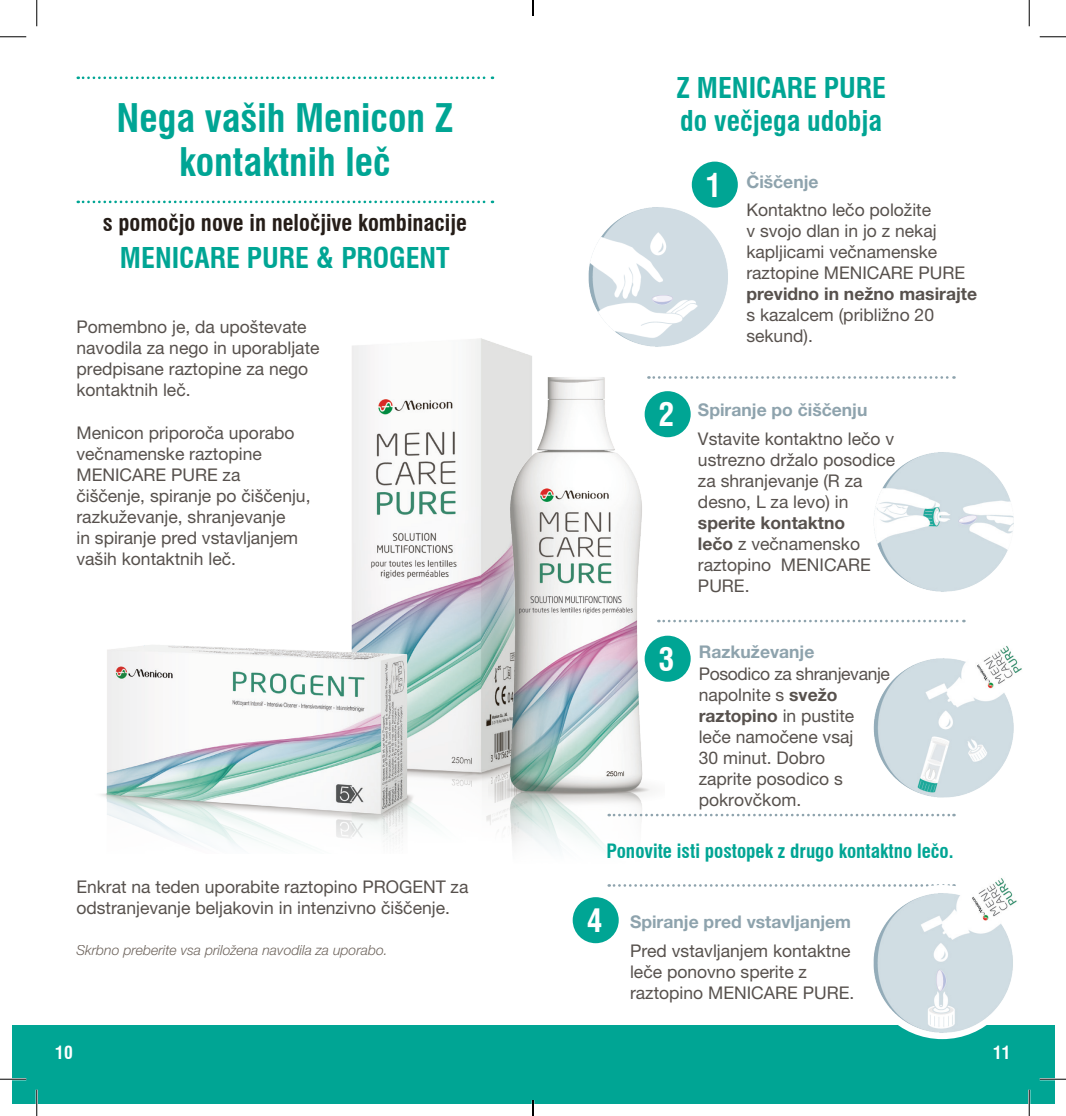
<style>
.page{position:relative;width:1066px;height:1116px;background:#fff}
.page>*{position:absolute;margin:0;border:0;box-sizing:border-box;transform-origin:0 0}
.Titre_C22{font:700 condensed 38.5px/43.8px "Swiss 721 BT";color:#00a594;text-align:center}
.t1{font:700 condensed 31.5px "Swiss 721 BT";color:#fff}
.t2{font:700 condensed 28px "Swiss 721 BT";color:#00a594}
.t3{font:700 condensed 22.75px "Swiss 721 BT";color:#251d18}
.C11_swiss_bold_conde{font:700 condensed 19.25px "Swiss 721 BT";color:#00a594}
.Body_C10_roman{font:17.5px/21px "Helvetica Neue LT Pro";color:#57514d}
.t4{font:700 17.5px "Helvetica Neue LT Pro";color:#8ea3ad}
.t5{font:700 condensed 17.5px "Swiss 721 BT";color:#fff}
.t6{font:italic 300 14px "Helvetica Neue LT Pro";color:#2f2116}
.s1{font-weight:700}
</style>
<div class="page">
<div style="left:12px;top:1025px;width:1042px;height:78px;background:#00a594"></div>
<img style="left:101px;top:338px;width:431px;height:509px">
<img style="left:488px;top:368px;width:176px;height:483px">
<div style="left:692px;top:161px;width:46px;height:47px;background:#00a594;border-radius:50%"></div>
<div style="left:644px;top:391px;width:46px;height:46px;background:#00a594;border-radius:50%"></div>
<div style="left:644px;top:635px;width:46px;height:46px;background:#00a594;border-radius:50%"></div>
<div style="left:572px;top:897px;width:47px;height:46px;background:#00a594;border-radius:50%"></div>
<svg style="left:78px;top:200px;width:415px;height:3px"></svg>
<svg style="left:78px;top:76px;width:415px;height:3px"></svg>
<svg style="left:648px;top:376px;width:306px;height:3px"></svg>
<svg style="left:658px;top:619px;width:306px;height:3px"></svg>
<svg style="left:609px;top:813px;width:233px;height:3px"></svg>
<svg style="left:609px;top:884px;width:234px;height:2px"></svg>
<img style="left:560px;top:176px;width:178px;height:199px">
<img style="left:874px;top:452px;width:140px;height:140px">
<img style="left:845px;top:646px;width:177px;height:171px">
<img style="left:845px;top:878px;width:172px;height:162px">
<hr style="left:0;top:1077px;width:26px;height:3px;background:#fff">
<hr style="left:1039px;top:1077px;width:27px;height:3px;background:#fff">
<hr style="left:36px;top:1089px;width:2px;height:26px;background:#fff">
<hr style="left:1028px;top:1089px;width:2px;height:26px;background:#fff">
<svg style="left:0;top:36px;width:26px;height:1px"></svg>
<svg style="left:1039px;top:36px;width:27px;height:1px"></svg>
<svg style="left:0;top:1078px;width:26px;height:1px"></svg>
<svg style="left:1039px;top:1078px;width:27px;height:1px"></svg>
<svg style="left:36px;top:0;width:1px;height:26px"></svg>
<svg style="left:36px;top:1089px;width:1px;height:26px"></svg>
<svg style="left:1029px;top:0;width:1px;height:26px"></svg>
<svg style="left:1029px;top:1089px;width:1px;height:26px"></svg>
<svg style="left:532px;top:0;width:2px;height:16px"></svg>
<svg style="left:532px;top:1100px;width:2px;height:15px"></svg>
<p class="Titre_C22" style="left:116px;top:96px;width:338px">Nega vaših Menicon Z kontaktnih leč</p>
<p class="t3" style="left:103px;top:209px;width:366px">s pomočjo nove in neločjive kombinacije</p>
<p class="t2" style="left:120px;top:241px;width:331px">MENICARE PURE &amp; PROGENT</p>
<p class="Body_C10_roman" style="left:76px;top:316px;width:245px">Pomembno je, da upoštevate navodila za nego in uporabljate predpisane raztopine za nego kontaktnih leč.</p>
<p class="Body_C10_roman" style="left:76px;top:421px;width:236px">Menicon priporoča uporabo večnamenske raztopine<br>MENICARE PURE za čiščenje, spiranje po čiščenju, razkuževanje, shranjevanje<br>in spiranje pred vstavljanjem vaših kontaktnih leč.</p>
<p class="Body_C10_roman" style="left:76px;top:875px;width:393px">Enkrat na teden uporabite raztopino PROGENT za odstranjevanje beljakovin in intenzivno čiščenje.</p>
<p class="t6" style="left:76px;top:941px;width:313px">Skrbno preberite vsa priložena navodila za uporabo.</p>
<p class="t2" style="left:676px;top:71px;width:211px">Z MENICARE PURE</p>
<p class="t2" style="left:680px;top:104px;width:203px">do večjega udobja</p>
<p class="t1" style="left:658px;top:396px;width:17px">2</p>
<p class="t1" style="left:658px;top:640px;width:17px">3</p>
<p class="t1" style="left:706px;top:166px;width:17px">1</p>
<p class="t4" style="left:746px;top:171px;width:74px">Čiščenje</p>
<p class="Body_C10_roman" style="left:746px;top:199px;width:232px">Kontaktno lečo položite<br>v svojo dlan in jo z nekaj kapljicami večnamenske raztopine MENICARE PURE <span class="s1">previdno in nežno masirajte </span>s kazalcem (približno 20 sekund).</p>
<p class="t4" style="left:698px;top:399px;width:171px">Spiranje po čiščenju</p>
<p class="Body_C10_roman" style="left:698px;top:428px;width:199px">Vstavite kontaktno lečo v ustrezno držalo posodice za shranjevanje (R za desno, L za levo) in <span class="s1">sperite kontaktno<br>lečo</span> z večnamensko raztopino MENICARE<br>PURE.</p>
<p class="t4" style="left:699px;top:641px;width:117px">Razkuževanje</p>
<p class="Body_C10_roman" style="left:699px;top:663px;width:193px">Posodico za shranjevanje napolnite s <span class="s1">svežo raztopino</span> in pustite leče namočene vsaj<br>30 minut. Dobro<br>zaprite posodico s pokrovčkom.</p>
<p class="C11_swiss_bold_conde" style="left:606px;top:838px;width:348px">Ponovite isti postopek z drugo kontaktno lečo.</p>
<p class="t1" style="left:586px;top:901px;width:17px">4</p>
<p class="t4" style="left:630px;top:910px;width:223px">Spiranje pred vstavljanjem</p>
<p class="Body_C10_roman" style="left:630px;top:940px;width:226px">Pred vstavljanjem kontaktne leče ponovno sperite z raztopino MENICARE PURE.</p>
<p class="t5" style="left:55px;top:1041px;width:19px">10</p>
<p class="t5" style="left:993px;top:1041px;width:19px">11</p>
</div>
